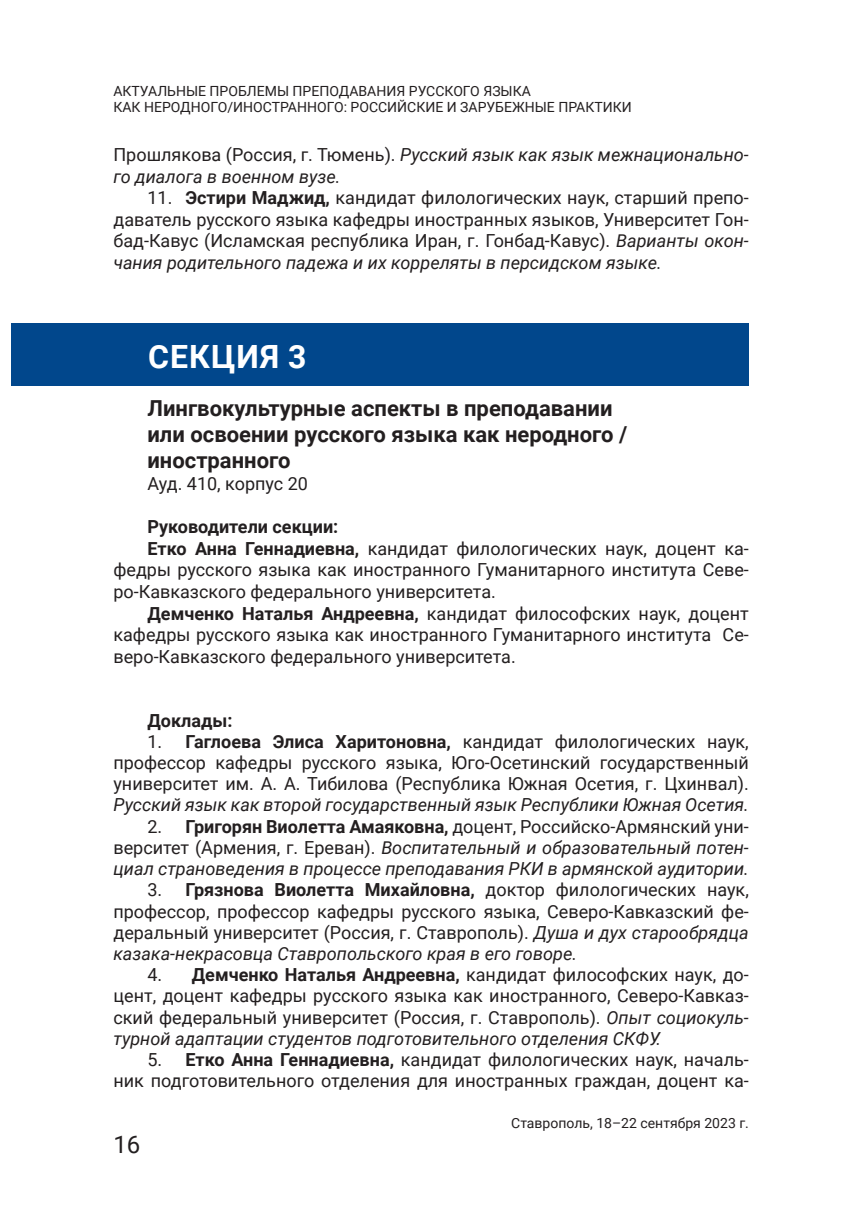
<style>
.page{position:relative;width:851px;height:1214px;background:#fff}
.page>*{position:absolute;margin:0;border:0;box-sizing:border-box;transform-origin:0 0}
.t1{font:700 32px "Roboto";letter-spacing:.035em;color:#fff}
.t2{font:24px "Roboto";color:#231f20}
.t3{font:700 22px/26.4px "Roboto";color:#231f20}
.t4{font:18px/21.2px "Roboto";color:#231f20;text-align:justify}
.t5{font:italic 18px/21.2px "Roboto";color:#231f20}
.t6{font:700 18px "Roboto";color:#231f20}
.t7{font:14px/16.8px "Roboto";color:#231f20}
.s1{font-style:normal}
.s2{font-weight:700}
.s3{font-style:italic}
.s4{font-weight:700;font-style:normal}
</style>
<div class="page">
<div style="left:11px;top:323px;width:737px;height:63px;background:#01478c"></div>
<p class="t7" style="left:113px;top:82px;width:519px">АКТУАЛЬНЫЕ ПРОБЛЕМЫ ПРЕПОДАВАНИЯ РУССКОГО ЯЗЫКА<br>КАК НЕРОДНОГО/ИНОСТРАННОГО: РОССИЙСКИЕ И ЗАРУБЕЖНЫЕ ПРАКТИКИ</p>
<p class="t5" style="left:113px;top:143px;width:636px"><span class="s1">Прошлякова (Россия, г. Тюмень).</span> Русский язык как язык межнационально&shy;го диалога в военном вузе.</p>
<p class="t4" style="left:113px;top:186px;width:636px;text-indent:34px">11. <span class="s2">Эстири Маджид,</span> кандидат филологических наук, старший препо&shy;даватель русского языка кафедры иностранных языков, Университет Гон&shy;бад-Кавус (Исламская республика Иран, г. Гонбад-Кавус). <span class="s3">Варианты окон&shy;чания родительного падежа и их корреляты в персидском языке.</span></p>
<h1 class="t1" style="left:148px;top:334px;width:160px">СЕКЦИЯ 3</h1>
<p class="t3" style="left:147px;top:393px;width:481px">Лингвокультурные аспекты в преподавании или освоении русского языка как неродного / иностранного</p>
<p class="t4" style="left:147px;top:472px;width:162px">Ауд. 410, корпус 20</p>
<p class="t6" style="left:147px;top:514px;width:192px">Руководители секции:</p>
<p class="t4" style="left:147px;top:537px;width:602px"><span class="s2">Етко Анна Геннадиевна,</span> кандидат филологических наук, доцент ка-</p>
<p class="t4" style="left:113px;top:558px;width:636px">федры русского языка как иностранного Гуманитарного института Севе-</p>
<p class="t4" style="left:113px;top:580px;width:384px">ро-Кавказского федерального университета.</p>
<p class="t4" style="left:147px;top:602px;width:602px"><span class="s2">Демченко Наталья Андреевна,</span> кандидат философских наук, доцент</p>
<p class="t4" style="left:113px;top:623px;width:636px">кафедры русского языка как иностранного Гуманитарного института Се-</p>
<p class="t4" style="left:113px;top:645px;width:403px">веро-Кавказского федерального университета.</p>
<p class="t6" style="left:147px;top:707px;width:86px">Доклады:</p>
<p class="t4" style="left:113px;top:730px;width:636px;text-indent:34px">1. <span class="s2">Гаглоева Элиса Харитоновна,</span> кандидат филологических наук, профессор кафедры русского языка, Юго-Осетинский государственный университет им. А. А. Тибилова (Республика Южная Осетия, г. Цхинвал).</p>
<p class="t5" style="left:113px;top:793px;width:636px">Русский язык как второй государственный язык Республики Южная Осетия.</p>
<p class="t5" style="left:113px;top:814px;width:636px;text-align:justify;text-indent:34px"><span class="s1">2.</span> <span class="s4">Григорян Виолетта Амаяковна,</span> <span class="s1">доцент, Российско-Армянский уни&shy;верситет (Армения, г. Ереван).</span> Воспитательный и образовательный потен&shy;циал страноведения в процессе преподавания РКИ в армянской аудитории.</p>
<p class="t4" style="left:113px;top:878px;width:636px;text-indent:34px">3. <span class="s2">Грязнова Виолетта Михайловна,</span> доктор филологических наук, профессор, профессор кафедры русского языка, Северо-Кавказский фе&shy;деральный университет (Россия, г. Ставрополь). <span class="s3">Душа и дух старообрядца казака-некрасовца Ставропольского края в его говоре.</span></p>
<p class="t4" style="left:113px;top:963px;width:636px;text-indent:34px">4. <span class="s2">Демченко Наталья Андреевна,</span> кандидат философских наук, до&shy;цент, доцент кафедры русского языка как иностранного, Северо-Кавказ&shy;ский федеральный университет (Россия, г. Ставрополь). <span class="s3">Опыт социокуль&shy;турной адаптации студентов подготовительного отделения СКФУ.</span></p>
<p class="t4" style="left:113px;top:1048px;width:636px;text-align:right">5. <span class="s2">Етко Анна Геннадиевна,</span> кандидат филологических наук, началь&shy;ник подготовительного отделения для иностранных граждан, доцент ка-</p>
<h2 class="t2" style="left:113px;top:1127px;width:28px">16</h2>
<p class="t7" style="left:511px;top:1113px;width:239px">Ставрополь, 18–22 сентября 2023 г.</p>
</div>
